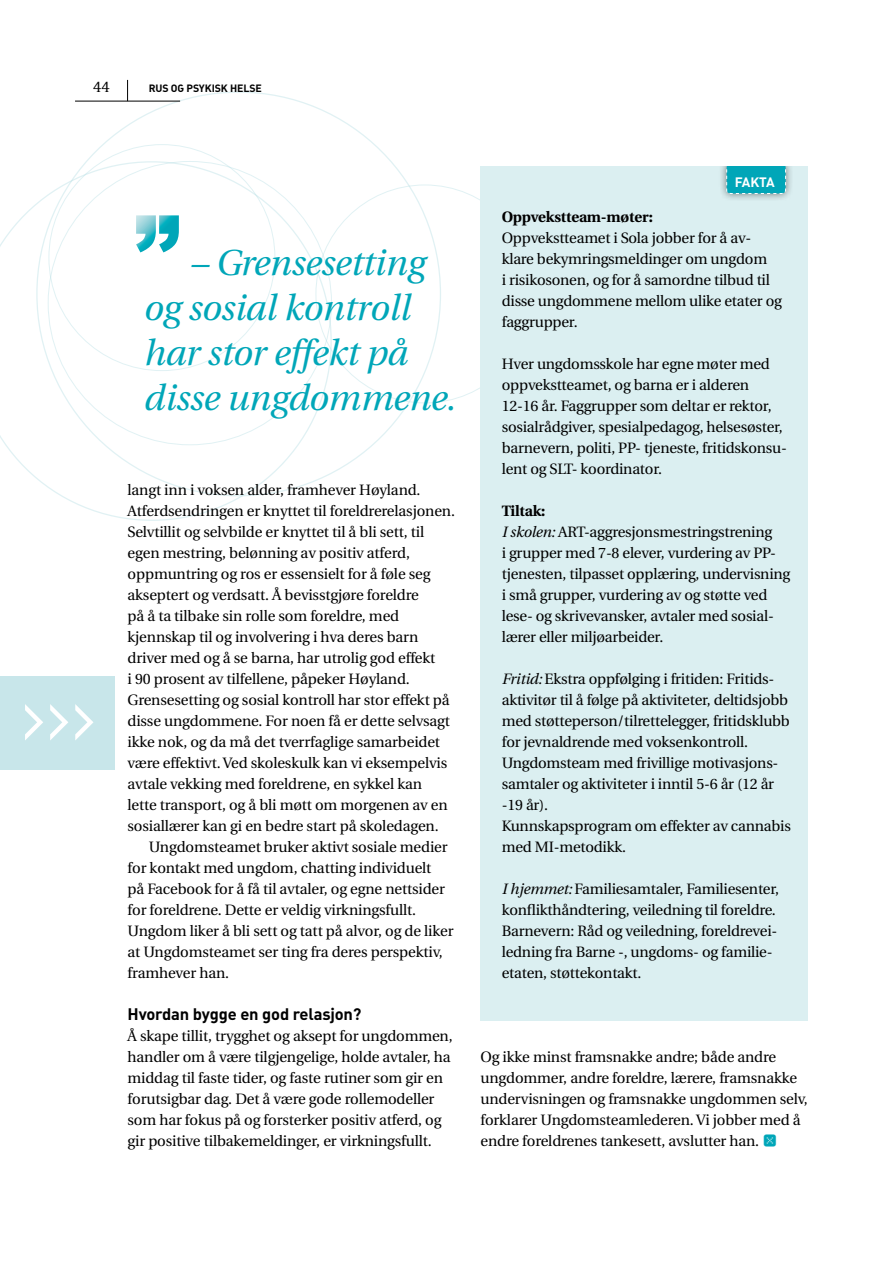
<style>
.page{position:relative;width:893px;height:1263px;background:#fff}
.page>*{position:absolute;margin:0;border:0;box-sizing:border-box;transform-origin:0 0}
.t1{font:93px "DIN Light Alternate";color:#fff}
.t2{font:900 93px "Arial";color:#fff}
.t3{font:italic 36px/45px "Utopia";letter-spacing:-.01em;color:#00a6b8}
.t4{font:16.65px "Rotis Serif";color:#000}
.t5{font:16.5px "DIN Bold Alternate";letter-spacing:-.01em;color:#000}
.t6{font:15px/21px "Utopia";letter-spacing:-.01em;color:#000}
.t7{font:700 15px "Utopia";letter-spacing:-.015em;color:#000}
.t8{font:700 13.5px "DIN";letter-spacing:-.04em;color:#fff}
.t9{font:10.5px "DIN Bold Alternate";letter-spacing:-.01em;color:#000}
.s1{font-weight:700}
.s2{font-style:italic}
.s3{font-family:"Button Bonus Rounded Negative";color:#00a6b8}
</style>
<div class="page">
<hr style="left:892px;top:0;width:1px;height:1263px;background:#fbe5cf">
<svg style="left:0;top:161px;width:332px;height:360px"></svg>
<div style="left:480px;top:166px;width:328px;height:854px;background:#dbeff1"></div>
<div style="left:718px;top:156px;width:76px;height:46px;background:#000;opacity:.5"></div>
<svg style="left:726px;top:166px;width:60px;height:28px;background:#0ba9ba"></svg>
<div style="left:716px;top:150px;width:77px;height:16px;background:#fff"></div>
<div style="left:0;top:676px;width:115px;height:94px;background:#c8e6ea"></div>
<hr style="left:75px;top:101px;width:105px;height:1px;background:#000">
<svg style="left:127px;top:80px;width:1px;height:21px"></svg>
<p class="t4" style="left:93px;top:77px;width:18px">44</p>
<p class="t9" style="left:149px;top:81px;width:114px">RUS OG PSYKISK HELSE</p>
<h1 class="t1" style="left:17px;top:656px;width:81px">›››</h1>
<h1 class="t2" style="left:134px;top:182px;width:48px">”</h1>
<h2 class="t3" style="left:143px;top:241px;width:314px;text-indent:46px">– Grensesetting og sosial kontroll har stor effekt på disse ungdommene.</h2>
<p class="t6" style="left:128px;top:480px;width:329px">langt inn i voksen alder, framhever Høyland.<br>Atferdsendringen er knyttet til foreldrerelasjonen.<br>Selvtillit og selvbilde er knyttet til å bli sett, til egen mestring, belønning av positiv atferd, oppmuntring og ros er essensielt for å føle seg akseptert og verdsatt. Å bevisstgjøre foreldre<br>på å ta tilbake sin rolle som foreldre, med kjennskap til og involvering i hva deres barn driver med og å se barna, har utrolig god effekt<br>i 90 prosent av tilfellene, påpeker Høyland.<br>Grensesetting og sosial kontroll har stor effekt på disse ungdommene. For noen få er dette selvsagt ikke nok, og da må det tverrfaglige samarbeidet være effektivt. Ved skoleskulk kan vi eksempelvis avtale vekking med foreldrene, en sykkel kan lette transport, og å bli møtt om morgenen av en sosiallærer kan gi en bedre start på skoledagen.</p>
<p class="t6" style="left:128px;top:837px;width:327px;text-indent:21px">Ungdomsteamet bruker aktivt sosiale medier for kontakt med ungdom, chatting individuelt<br>på Facebook for å få til avtaler, og egne nettsider for foreldrene. Dette er veldig virkningsfullt.<br>Ungdom liker å bli sett og tatt på alvor, og de liker at Ungdomsteamet ser ting fra deres perspektiv, framhever han.</p>
<p class="t5" style="left:128px;top:1003px;width:235px">Hvordan bygge en god relasjon?</p>
<p class="t6" style="left:128px;top:1026px;width:327px">Å skape tillit, trygghet og aksept for ungdommen, handler om å være tilgjengelige, holde avtaler, ha middag til faste tider, og faste rutiner som gir en forutsigbar dag. Det å være gode rollemodeller som har fokus på og forsterker positiv atferd, og gir positive tilbakemeldinger, er virkningsfullt.</p>
<p class="t8" style="left:735px;top:173px;width:41px">FAKTA</p>
<p class="t7" style="left:502px;top:208px;width:153px">Oppvekstteam-møter:</p>
<p class="t6" style="left:502px;top:228px;width:282px">Oppvekstteamet i Sola jobber for å av&shy;klare bekymringsmeldinger om ungdom<br>i risikosonen, og for å samordne tilbud til disse ungdommene mellom ulike etater og faggrupper.</p>
<p class="t6" style="left:502px;top:354px;width:287px">Hver ungdomsskole har egne møter med oppvekstteamet, og barna er i alderen 12-16 år. Faggrupper som deltar er rektor, sosialrådgiver, spesialpedagog, helsesøster, barnevern, politi, PP- tjeneste, fritidskonsu&shy;lent og SLT- koordinator.</p>
<p class="t6" style="left:502px;top:501px;width:290px"><span class="s1">Tiltak:<br></span><span class="s2">I skolen:</span> ART-aggresjonsmestringstrening<br>i grupper med 7-8 elever, vurdering av PP&shy;tjenesten, tilpasset opplæring, undervisning i små grupper, vurdering av og støtte ved lese- og skrivevansker, avtaler med sosial&shy;lærer eller miljøarbeider.</p>
<p class="t6" style="left:502px;top:669px;width:291px"><span class="s2">Fritid:</span> Ekstra oppfølging i fritiden: Fritids&shy;aktivitør til å følge på aktiviteter, deltidsjobb med støtteperson/tilrettelegger, fritidsklubb for jevnaldrende med voksenkontroll.<br>Ungdomsteam med frivillige motivasjons&shy;samtaler og aktiviteter i inntil 5-6 år (12 år -19 år).<br>Kunnskapsprogram om effekter av cannabis med MI-metodikk.</p>
<p class="t6" style="left:502px;top:879px;width:279px"><span class="s2">I hjemmet:</span> Familiesamtaler, Familiesenter, konflikthåndtering, veiledning til foreldre.<br>Barnevern: Råd og veiledning, foreldrevei&shy;ledning fra Barne -, ungdoms- og familie&shy;etaten, støttekontakt.</p>
<p class="t6" style="left:480px;top:1047px;width:329px">Og ikke minst framsnakke andre; både andre ungdommer, andre foreldre, lærere, framsnakke undervisningen og framsnakke ungdommen selv, forklarer Ungdomsteamlederen. Vi jobber med å endre foreldrenes tankesett, avslutter han. <span class="s3">J</span></p>
</div>
